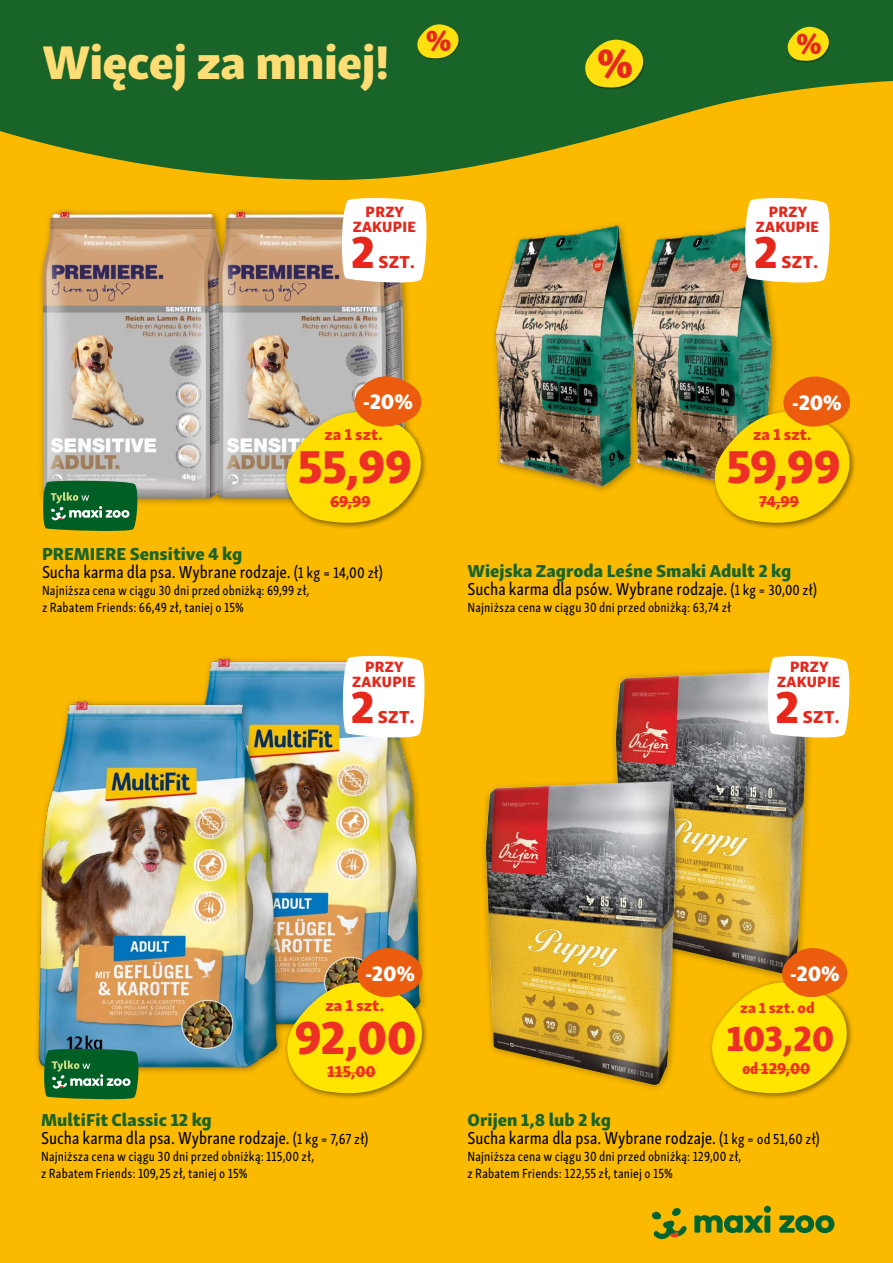
<style>
.page{position:relative;width:893px;height:1263px;background:#fff}
.page>*{position:absolute;margin:0;border:0;box-sizing:border-box;transform-origin:0 0}
.t1{font:48.6px "FNMZ Skolar Sans Latn Eb";letter-spacing:-.01em;color:#ffdd75}
.t2{font:47.55px "FNMZ Skolar Sans Latn Eb";letter-spacing:-.01em;color:#ee2f24}
.t3{font:46.05px "FNMZ Skolar Sans Latn Eb";color:#e5271c}
.t4{font:36px "FNMZ Skolar Sans Latn Eb";color:#ee2f24}
.t5{font:21.6px "FNMZ Skolar Sans Latn Eb";letter-spacing:-.01em;color:#fff}
.t6{font:17.85px "FNMZ Skolar Sans Latn Cp Me";color:#000}
.t7{font:17.85px "FNMZ Skolar Sans Latn Eb";color:#196428}
.t8{font:17.85px "FNMZ Skolar Sans Latn Eb";letter-spacing:.02em;color:#e5271c}
.t9{font:16.2px "FNMZ Skolar Sans Latn Eb";letter-spacing:.005em;color:#ee2f24}
.t10{font:15.3px/15px "FNMZ Skolar Sans Latn Eb";letter-spacing:.02em;color:#e5271c;text-align:center}
.t11{font:15px "FNMZ Skolar Sans Latn Eb";letter-spacing:.01em;color:#ee2f24}
.t12{font:13.65px/16.8px "FNMZ Skolar Sans Latn Cp Me";letter-spacing:.01em;color:#000}
.s1{font-size:15.75px}
.s2{font-size:15px}
.s3{font-family:"FNMZ Skolar Sans Latn Cp Eb"}
</style>
<div class="page">
<div style="left:0;top:0;width:892px;height:1263px;background:#fbba00"></div>
<svg style="left:0;top:0;width:892px;height:180px;fill:#196428"></svg>
<div style="left:585px;top:40px;width:60px;height:50px;background:#196428"></div>
<div style="left:417px;top:24px;width:43px;height:36px;background:#196428"></div>
<div style="left:37px;top:205px;width:200px;height:303px;background:#000;opacity:.35"></div>
<img style="left:41px;top:212px;width:171px;height:287px">
<div style="left:212px;top:205px;width:201px;height:303px;background:#000;opacity:.35"></div>
<img style="left:217px;top:212px;width:187px;height:287px">
<img style="left:205px;top:657px;width:218px;height:291px">
<div style="left:33px;top:696px;width:252px;height:380px;background:#000;opacity:.35"></div>
<img style="left:34px;top:692px;width:247px;height:378px">
<img style="left:493px;top:228px;width:101px;height:262px">
<img style="left:594px;top:225px;width:184px;height:266px">
<svg style="left:651px;top:1208px;width:35px;height:31px"></svg>
<svg style="left:694px;top:1206px;width:140px;height:27px"></svg>
<img style="left:613px;top:670px;width:197px;height:292px">
<div style="left:282px;top:408px;width:146px;height:122px;background:#000;opacity:.5"></div>
<svg style="left:284px;top:376px;width:142px;height:149px;background:#ebbe25"></svg>
<hr style="left:330px;top:502px;width:40px;height:1px;background:#ee2f24">
<svg style="left:339px;top:198px;width:88px;height:88px;background:#faf3e5"></svg>
<svg style="left:742px;top:198px;width:88px;height:88px;background:#f6f2e1"></svg>
<div style="left:711px;top:408px;width:145px;height:122px;background:#000;opacity:.5"></div>
<svg style="left:712px;top:377px;width:142px;height:148px;background:#d9b10f"></svg>
<hr style="left:759px;top:502px;width:40px;height:1px;background:#ee2f24">
<svg style="left:340px;top:655px;width:85px;height:85px;background:#f6f5eb"></svg>
<div style="left:708px;top:979px;width:146px;height:122px;background:#000;opacity:.5"></div>
<svg style="left:709px;top:948px;width:142px;height:148px"></svg>
<hr style="left:742px;top:1069px;width:68px;height:1px;background:#ee2f24">
<div style="left:283px;top:979px;width:146px;height:122px;background:#000;opacity:.5"></div>
<svg style="left:285px;top:948px;width:142px;height:148px;background:#e2ba1a"></svg>
<hr style="left:327px;top:1073px;width:49px;height:1px;background:#ee2f24">
<svg style="left:765px;top:655px;width:85px;height:85px;background:#fbf5e7"></svg>
<svg style="left:43px;top:481px;width:94px;height:50px;background:#23723a"></svg>
<svg style="left:44px;top:1049px;width:94px;height:50px;background:#20713b"></svg>
<div style="left:479px;top:776px;width:205px;height:316px;background:#000;opacity:.35"></div>
<img style="left:479px;top:778px;width:201px;height:310px">
<svg style="left:787px;top:27px;width:43px;height:35px;background:#bebb15"></svg>
<svg style="left:584px;top:40px;width:61px;height:49px"></svg>
<svg style="left:416px;top:24px;width:44px;height:35px"></svg>
<h1 class="t1" style="left:43px;top:21px;width:348px">Więcej za mniej!</h1>
<p class="t10" style="left:353px;top:202px;width:65px">PRZY<br>ZAKUPIE</p>
<h3 class="t3" style="left:351px;top:213px;width:26px">2</h3>
<h3 class="t8" style="left:378px;top:246px;width:38px">SZT.</h3>
<h3 class="t5" style="left:363px;top:384px;width:51px">-20%</h3>
<p class="t9" style="left:324px;top:421px;width:60px">za 1 szt.</p>
<h2 class="t2" style="left:298px;top:427px;width:116px">55,99</h2>
<p class="t9" style="left:330px;top:487px;width:42px">69,99</p>
<h3 class="t7" style="left:42px;top:539px;width:202px">PREMIERE Sensitive 4 kg</h3>
<h3 class="t6" style="left:42px;top:559px;width:342px">Sucha karma dla psa. Wybrane rodzaje. <span class="s1">(1 kg = 14,00 zł)</span></h3>
<p class="t12" style="left:42px;top:581px;width:269px">Najniższa cena w ciągu 30 dni przed obniżką: 69,99 zł, z Rabatem Friends: 66,49 zł, taniej o 15%</p>
<p class="t10" style="left:352px;top:658px;width:65px">PRZY<br>ZAKUPIE</p>
<h3 class="t3" style="left:350px;top:668px;width:26px">2</h3>
<h3 class="t8" style="left:378px;top:702px;width:38px">SZT.</h3>
<p class="t10" style="left:755px;top:202px;width:65px">PRZY<br>ZAKUPIE</p>
<h3 class="t3" style="left:753px;top:213px;width:26px">2</h3>
<h3 class="t8" style="left:781px;top:246px;width:38px">SZT.</h3>
<h3 class="t5" style="left:791px;top:384px;width:51px">-20%</h3>
<p class="t9" style="left:753px;top:421px;width:60px">za 1 szt.</p>
<h2 class="t2" style="left:726px;top:427px;width:116px">59,99</h2>
<p class="t9" style="left:759px;top:487px;width:41px">74,99</p>
<h3 class="t7" style="left:467px;top:556px;width:325px">Wiejska Zagroda Leśne Smaki Adult 2 kg</h3>
<h3 class="t6" style="left:467px;top:576px;width:351px">Sucha karma dla psów. Wybrane rodzaje. <span class="s2">(1 kg = 30,00 zł)</span></h3>
<p class="t12" style="left:467px;top:598px;width:265px">Najniższa cena w ciągu 30 dni przed obniżką: 63,74 zł</p>
<p class="t10" style="left:777px;top:658px;width:65px">PRZY<br>ZAKUPIE</p>
<h3 class="t3" style="left:775px;top:668px;width:26px">2</h3>
<h3 class="t8" style="left:802px;top:702px;width:38px">SZT.</h3>
<h3 class="t5" style="left:365px;top:955px;width:51px">-20%</h3>
<p class="t9" style="left:325px;top:991px;width:60px">za 1 szt.</p>
<h2 class="t2" style="left:295px;top:997px;width:124px">92,00</h2>
<p class="t9" style="left:327px;top:1058px;width:50px">115,00</p>
<h3 class="t7" style="left:41px;top:1104px;width:172px">MultiFit Classic 12 kg</h3>
<h3 class="t6" style="left:41px;top:1125px;width:329px">Sucha karma dla psa. Wybrane rodzaje. <span class="s2">(1 kg = 7,67 zł)</span></h3>
<p class="t12" style="left:41px;top:1147px;width:274px">Najniższa cena w ciągu 30 dni przed obniżką: 115,00 zł, z Rabatem Friends: 109,25 zł, taniej o 15%</p>
<h3 class="t5" style="left:789px;top:955px;width:51px">-20%</h3>
<p class="t11" style="left:740px;top:995px;width:76px">za 1 szt. od</p>
<h3 class="t4" style="left:726px;top:1008px;width:109px">103,20</h3>
<p class="t9" style="left:742px;top:1055px;width:70px"><span class="s3">od</span> 129,00</p>
<h3 class="t7" style="left:467px;top:1105px;width:145px">Orijen 1,8 lub 2 kg</h3>
<h3 class="t6" style="left:467px;top:1125px;width:354px">Sucha karma dla psa. Wybrane rodzaje. <span class="s2">(1 kg = od 51,60 zł)</span></h3>
<p class="t12" style="left:467px;top:1147px;width:275px">Najniższa cena w ciągu 30 dni przed obniżką: 129,00 zł, z Rabatem Friends: 122,55 zł, taniej o 15%</p>
</div>
